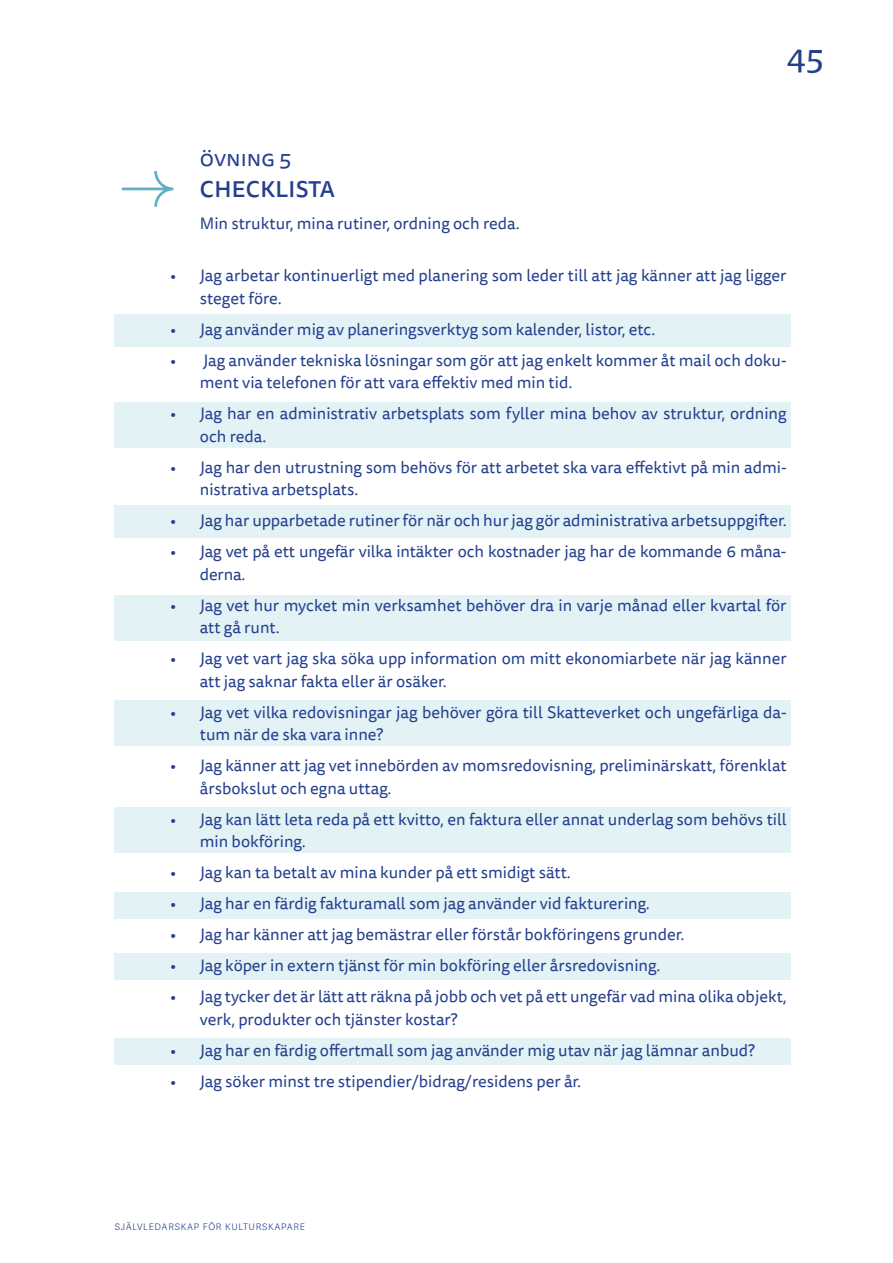
<style>
.page{position:relative;width:893px;height:1263px;background:#fff}
.page>*{position:absolute;margin:0;border:0;box-sizing:border-box;transform-origin:0 0}
.t1{font:36.3px "Tisa Pro";color:#253f8e}
.t2{font:500 22.5px "Tisa Sans Pro";letter-spacing:.01em;color:#253f8e}
.t3{font:22.5px "Tisa Sans Pro";color:#253f8e}
.t4{font:16.5px/22.5px "Tisa Sans Pro";color:#253f8e}
.t5{font:300 9px "Adelle Sans Devanagari";letter-spacing:.075em;color:#253f8e}
</style>
<div class="page">
<div style="left:115px;top:314px;width:676px;height:33px;background:#e2f2f5"></div>
<div style="left:115px;top:505px;width:676px;height:33px;background:#e2f2f5"></div>
<div style="left:115px;top:402px;width:676px;height:46px;background:#e2f2f5"></div>
<div style="left:115px;top:595px;width:676px;height:46px;background:#e2f2f5"></div>
<div style="left:115px;top:700px;width:676px;height:45px;background:#e2f2f5"></div>
<div style="left:115px;top:807px;width:676px;height:46px;background:#e2f2f5"></div>
<div style="left:115px;top:892px;width:676px;height:27px;background:#e2f2f5"></div>
<div style="left:115px;top:953px;width:676px;height:27px;background:#e2f2f5"></div>
<div style="left:115px;top:1038px;width:676px;height:27px;background:#e2f2f5"></div>
<svg style="left:122px;top:171px;width:51px;height:36px"></svg>
<h1 class="t1" style="left:787px;top:29px;width:38px">45</h1>
<h2 class="t3" style="left:200px;top:143px;width:93px">övning 5</h2>
<h2 class="t2" style="left:200px;top:174px;width:137px">CHECKLISTA</h2>
<p class="t4" style="left:200px;top:212px;width:321px">Min struktur, mina rutiner, ordning och reda.</p>
<p class="t4" style="left:200px;top:265px;width:588px;text-indent:-30px">• Jag arbetar kontinuerligt med planering som leder till att jag känner att jag ligger steget före.</p>
<p class="t4" style="left:170px;top:318px;width:487px">• Jag använder mig av planeringsverktyg som kalender, listor, etc.</p>
<p class="t4" style="left:200px;top:349px;width:588px;text-indent:-30px">• Jag använder tekniska lösningar som gör att jag enkelt kommer åt mail och doku&shy;ment via telefonen för att vara effektiv med min tid.</p>
<p class="t4" style="left:200px;top:403px;width:588px;text-indent:-30px">• Jag har en administrativ arbetsplats som fyller mina behov av struktur, ordning och reda.</p>
<p class="t4" style="left:200px;top:456px;width:588px;text-indent:-30px">• Jag har den utrustning som behövs för att arbetet ska vara effektivt på min admi&shy;nistrativa arbetsplats.</p>
<p class="t4" style="left:170px;top:510px;width:618px">• Jag har upparbetade rutiner för när och hur jag gör administrativa arbetsuppgifter.</p>
<p class="t4" style="left:200px;top:541px;width:588px;text-indent:-30px">• Jag vet på ett ungefär vilka intäkter och kostnader jag har de kommande 6 måna&shy;derna.</p>
<p class="t4" style="left:200px;top:594px;width:588px;text-indent:-30px">• Jag vet hur mycket min verksamhet behöver dra in varje månad eller kvartal för att gå runt.</p>
<p class="t4" style="left:200px;top:648px;width:588px;text-indent:-30px">• Jag vet vart jag ska söka upp information om mitt ekonomiarbete när jag känner att jag saknar fakta eller är osäker.</p>
<p class="t4" style="left:200px;top:701px;width:588px;text-indent:-30px">• Jag vet vilka redovisningar jag behöver göra till Skatteverket och ungefärliga da&shy;tum när de ska vara inne?</p>
<p class="t4" style="left:200px;top:755px;width:588px;text-indent:-30px">• Jag känner att jag vet innebörden av momsredovisning, preliminärskatt, förenklat årsbokslut och egna uttag.</p>
<p class="t4" style="left:200px;top:808px;width:588px;text-indent:-30px">• Jag kan lätt leta reda på ett kvitto, en faktura eller annat underlag som behövs till min bokföring.</p>
<p class="t4" style="left:170px;top:862px;width:402px">• Jag kan ta betalt av mina kunder på ett smidigt sätt.</p>
<p class="t4" style="left:170px;top:893px;width:481px">• Jag har en färdig fakturamall som jag använder vid fakturering.</p>
<p class="t4" style="left:170px;top:924px;width:516px">• Jag har känner att jag bemästrar eller förstår bokföringens grunder.</p>
<p class="t4" style="left:170px;top:955px;width:492px">• Jag köper in extern tjänst för min bokföring eller årsredovisning.</p>
<p class="t4" style="left:200px;top:986px;width:588px;text-indent:-30px">• Jag tycker det är lätt att räkna på jobb och vet på ett ungefär vad mina olika objekt, verk, produkter och tjänster kostar?</p>
<p class="t4" style="left:170px;top:1039px;width:586px">• Jag har en färdig offertmall som jag använder mig utav när jag lämnar anbud?</p>
<p class="t4" style="left:170px;top:1070px;width:413px">• Jag söker minst tre stipendier/bidrag/residens per år.</p>
<p class="t5" style="left:115px;top:1220px;width:192px">SJÄLVLEDARSKAP FÖR KULTURSKAPARE</p>
</div>
